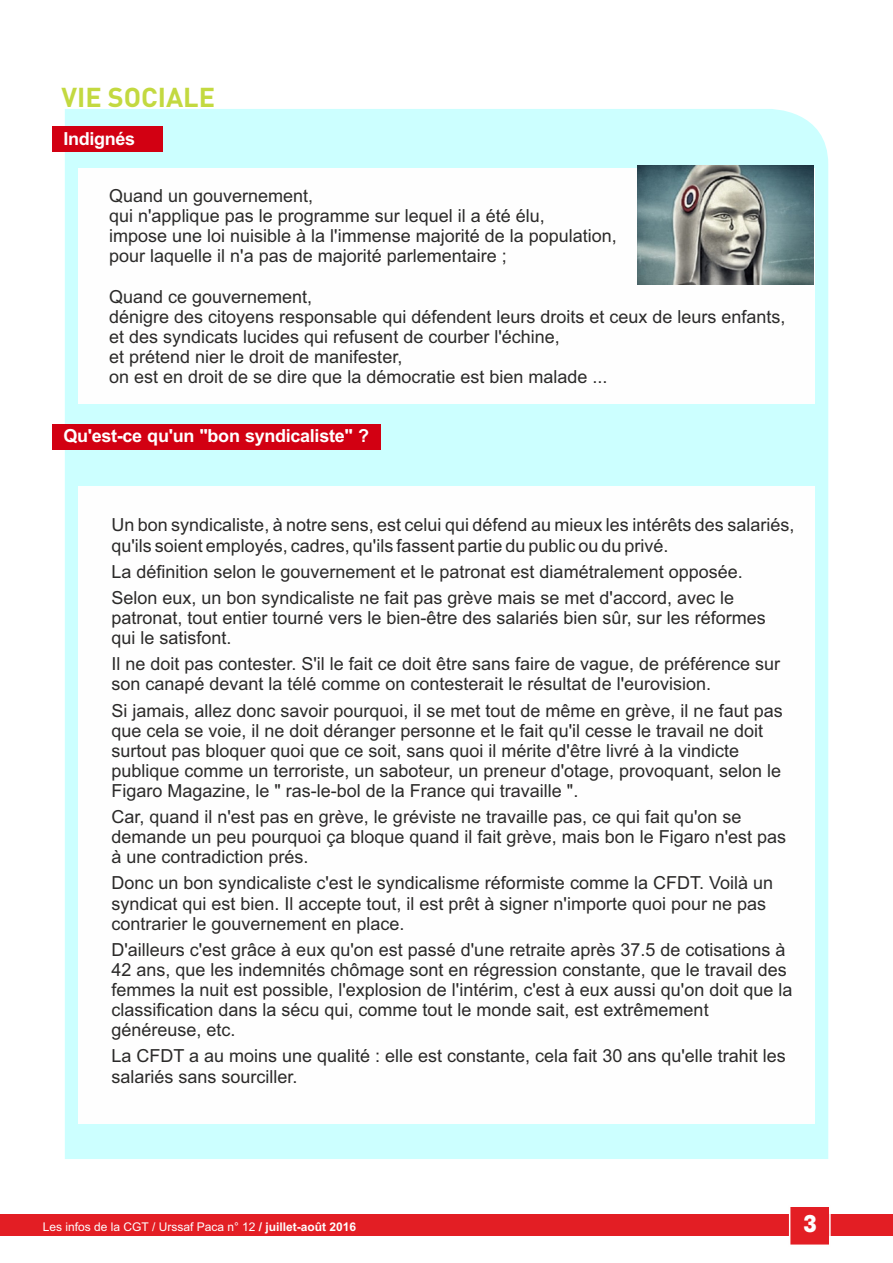
<style>
.page{position:relative;width:893px;height:1263px;background:#fff}
.page>*{position:absolute;margin:0;border:0;box-sizing:border-box;transform-origin:0 0}
.t1{font:700 27px "DINOT";color:#c3d940}
.t2{font:700 24px "Geometric Slab 703 BT Xtra";color:#fefefe}
.t3{font:18px/20.1px "Arial";color:#2b2a29}
.t4{font:700 18px "Arial";letter-spacing:-.015em;color:#fff}
.t5{font:700 18px "Arial";letter-spacing:-.015em;color:#fefefe}
.t6{font:12px "Arial";color:#fefefe}
.s1{font-weight:700}
</style>
<div class="page">
<div style="left:0;top:1215px;width:893px;height:21px;background:#e31e24"></div>
<svg style="left:789px;top:1207px;width:42px;height:38px"></svg>
<div style="left:65px;top:109px;width:763px;height:1050px;background:#cff"></div>
<div style="left:52px;top:424px;width:329px;height:25px;background:#d20012"></div>
<div style="left:79px;top:486px;width:736px;height:638px;background:#fefefe"></div>
<div style="left:79px;top:168px;width:736px;height:236px;background:#fefefe"></div>
<img style="left:638px;top:165px;width:176px;height:120px">
<div style="left:52px;top:127px;width:111px;height:25px;background:#d20012"></div>
<h1 class="t1" style="left:61px;top:86px;width:155px">VIE SOCIALE</h1>
<p class="t5" style="left:63px;top:132px;width:73px">Indignés</p>
<p class="t3" style="left:109px;top:187px;width:509px">Quand un gouvernement,<br>qui n'applique pas le programme sur lequel il a été élu,<br>impose une loi nuisible à la l'immense majorité de la population, pour laquelle il n'a pas de majorité parlementaire ;</p>
<p class="t3" style="left:109px;top:288px;width:678px">Quand ce gouvernement,<br>dénigre des citoyens responsable qui défendent leurs droits et ceux de leurs enfants, et des syndicats lucides qui refusent de courber l'échine,<br>et prétend nier le droit de manifester,<br>on est en droit de se dire que la démocratie est bien malade ...</p>
<p class="t4" style="left:63px;top:429px;width:307px">Qu'est-ce qu'un "bon syndicaliste" ?</p>
<p class="t3" style="left:111px;top:517px;width:684px">Un bon syndicaliste, à notre sens, est celui qui défend au mieux les intérêts des salariés, qu'ils soient employés, cadres, qu'ils fassent partie du public ou du privé.</p>
<p class="t3" style="left:111px;top:560px;width:633px;line-height:26.1px">La définition selon le gouvernement et le patronat est diamétralement opposée.<br>Selon eux, un bon syndicaliste ne fait pas grève mais se met d'accord, avec le</p>
<p class="t3" style="left:111px;top:609px;width:656px">patronat, tout entier tourné vers le bien-être des salariés bien sûr, sur les réformes qui le satisfont.</p>
<p class="t3" style="left:111px;top:655px;width:670px">Il ne doit pas contester. S'il le fait ce doit être sans faire de vague, de préférence sur son canapé devant la télé comme on contesterait le résultat de l'eurovision.</p>
<p class="t3" style="left:111px;top:702px;width:673px">Si jamais, allez donc savoir pourquoi, il se met tout de même en grève, il ne faut pas que cela se voie, il ne doit déranger personne et le fait qu'il cesse le travail ne doit surtout pas bloquer quoi que ce soit, sans quoi il mérite d'être livré à la vindicte publique comme un terroriste, un saboteur, un preneur d'otage, provoquant, selon le Figaro Magazine, le " ras-le-bol de la France qui travaille ".</p>
<p class="t3" style="left:111px;top:808px;width:676px">Car, quand il n'est pas en grève, le gréviste ne travaille pas, ce qui fait qu'on se demande un peu pourquoi ça bloque quand il fait grève, mais bon le Figaro n'est pas à une contradiction prés.</p>
<p class="t3" style="left:111px;top:875px;width:663px">Donc un bon syndicaliste c'est le syndicalisme réformiste comme la CFDT. Voilà un syndicat qui est bien. Il accepte tout, il est prêt à signer n'importe quoi pour ne pas contrarier le gouvernement en place.</p>
<p class="t3" style="left:111px;top:941px;width:683px">D'ailleurs c'est grâce à eux qu'on est passé d'une retraite après 37.5 de cotisations à 42 ans, que les indemnités chômage sont en régression constante, que le travail des femmes la nuit est possible, l'explosion de l'intérim, c'est à eux aussi qu'on doit que la classification dans la sécu qui, comme tout le monde sait, est extrêmement généreuse, etc.</p>
<p class="t3" style="left:111px;top:1048px;width:676px">La CFDT a au moins une qualité : elle est constante, cela fait 30 ans qu'elle trahit les salariés sans sourciller.</p>
<p class="t6" style="left:43px;top:1222px;width:315px">Les infos de la CGT / Urssaf Paca n° 12 <span class="s1">/ juillet-août 2016</span></p>
<h2 class="t2" style="left:803px;top:1214px;width:15px">3</h2>
</div>
